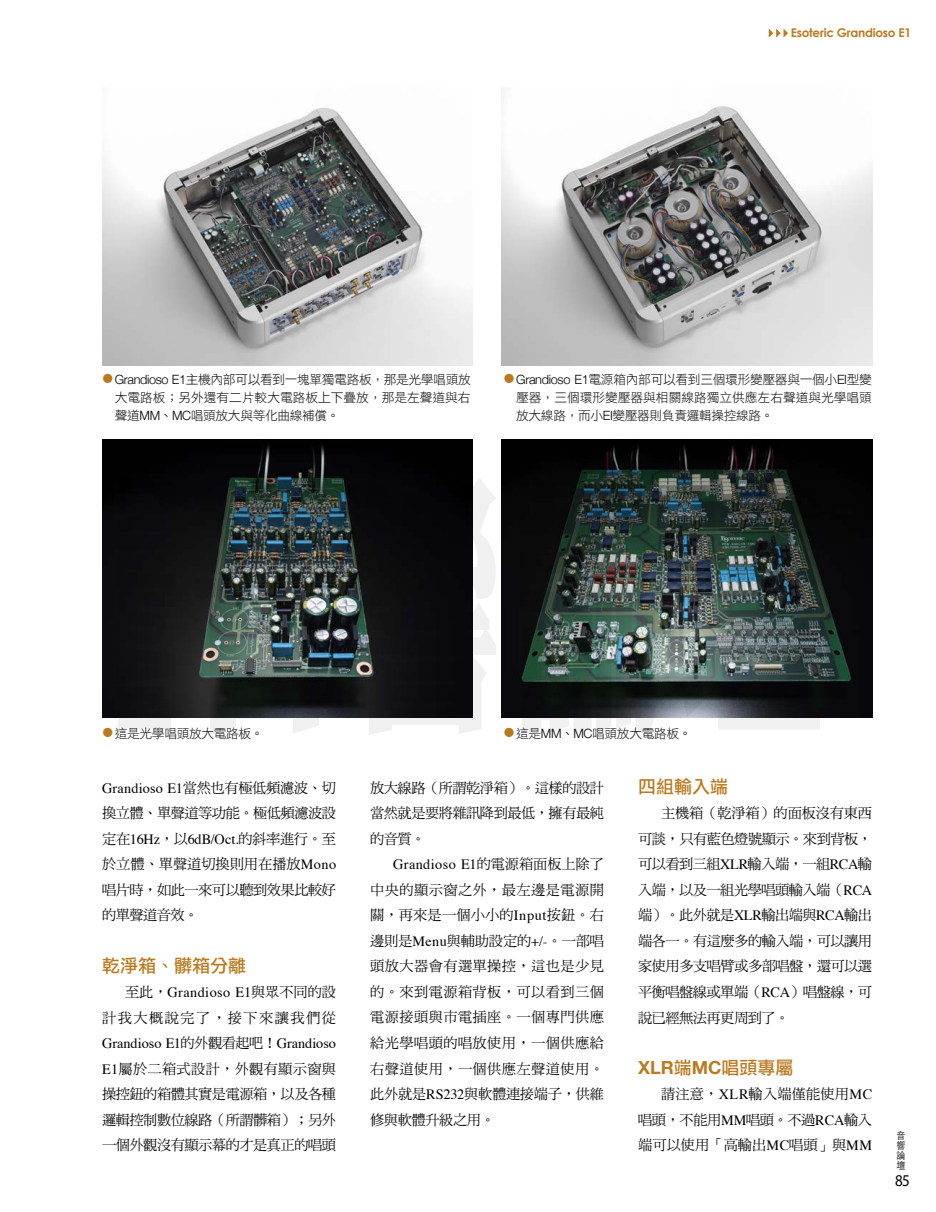
<style>
.page{position:relative;width:936px;height:1212px;background:#fff}
.page>*{position:absolute;margin:0;border:0;box-sizing:border-box;transform-origin:0 0}
.t1{font:18px "DF Li Hei Std W5";color:#ba7a1f}
.t2{font:700 18px "Helvetica Neue";color:#ba7a1f}
.t3{font:16.5px "Myriad Pro";color:#000;scale:.91 1}
.t4{font:14.25px/25.5px "DF Ming Std W5";letter-spacing:-.035em;color:#000;text-align:justify}
.t5{font:14.25px "Times";letter-spacing:.015em;color:#000}
.t6{font:14.25px "DF Ming Std W5";letter-spacing:.1em;color:#000}
.t7{font:12.75px/18px "DF Li Hei Std W3";letter-spacing:-.03em;color:#000;text-align:justify}
.t8{font:700 12px "Century Gothic";letter-spacing:-.02em;color:#ba7a1f}
.t9{font:300 9.9px/10.2px "ST Heiti TC";color:#000;text-align:justify;scale:.91 1}
.s1{font-family:"Helvetica Neue";font-weight:300}
.s2{font-family:"DF Ming Std W5"}
.s3{font-family:"Times"}
.s4{font-family:"DF Li Hei Std W5";font-weight:400}
</style>
<div class="page">
<img style="left:102px;top:108px;width:370px;height:258px">
<img style="left:501px;top:88px;width:371px;height:278px">
<img style="left:102px;top:439px;width:370px;height:278px">
<img style="left:501px;top:439px;width:371px;height:278px">
<svg style="left:768px;top:29px;width:20px;height:9px"></svg>
<img style="left:117px;top:478px;width:702px;height:256px">
<svg style="left:504px;top:728px;width:9px;height:6px"></svg>
<p class="t8" style="left:790px;top:26px;width:122px">Esoteric Grandioso E1</p>
<p class="t7" style="left:115px;top:370px;width:357px"><span class="s1">Grandioso E1</span>主機內部可以看到一塊單獨電路板，那是光學唱頭放大電路板；另外還有二片較大電路板上下疊放，那是左聲道與右聲道<span class="s1">MM</span>、<span class="s1">MC</span>唱頭放大與等化曲線補償。</p>
<p class="t7" style="left:516px;top:370px;width:357px"><span class="s1">Grandioso E1</span>電源箱內部可以看到三個環形變壓器與一個小<span class="s1">EI</span>型變壓器，三個環形變壓器與相關線路獨立供應左右聲道與光學唱頭放大線路，而小<span class="s1">EI</span>變壓器則負責邏輯操控線路。</p>
<p class="t7" style="left:115px;top:724px;width:150px">這是光學唱頭放大電路板。</p>
<p class="t7" style="left:516px;top:724px;width:177px">這是<span class="s1">MM</span>、<span class="s1">MC</span>唱頭放大電路板。</p>
<p class="t5" style="left:102px;top:775px;width:235px">Grandioso E1<span class="s2">當然也有極低頻濾波、切</span></p>
<p class="t4" style="left:102px;top:800px;width:235px">換立體、單聲道等功能。極低頻濾波設</p>
<p class="t5" style="left:102px;top:826px;width:235px"><span class="s2">定在</span>16Hz<span class="s2">，以</span>6dB/Oct.<span class="s2">的斜率進行。至</span></p>
<p class="t4" style="left:102px;top:851px;width:235px">於立體、單聲道切換則用在播放<span class="s3">Mono</span>唱片時，如此一來可以聽到效果比較好的單聲道音效。</p>
<p class="t1" style="left:102px;top:955px;width:145px">乾淨箱、髒箱分離</p>
<p class="t5" style="left:125px;top:979px;width:212px"><span class="s2">至此，</span>Grandioso E1<span class="s2">與眾不同的設</span></p>
<p class="t6" style="left:102px;top:1010px;width:235px">計我大概說完了，接下來讓我們從</p>
<p class="t5" style="left:102px;top:1030px;width:235px">Grandioso E1<span class="s2">的外觀看起吧！</span>Grandioso</p>
<p class="t4" style="left:102px;top:1055px;width:235px"><span class="s3">E1</span>屬於二箱式設計，外觀有顯示窗與操控鈕的箱體其實是電源箱，以及各種邏輯控制數位線路（所謂髒箱）；另外一個外觀沒有顯示幕的才是真正的唱頭</p>
<p class="t4" style="left:370px;top:775px;width:235px">放大線路（所謂乾淨箱）。這樣的設計當然就是要將雜訊降到最低，擁有最純的音質。</p>
<p class="t5" style="left:393px;top:851px;width:212px">Grandioso E1<span class="s2">的電源箱面板上除了</span></p>
<p class="t4" style="left:370px;top:877px;width:235px">中央的顯示窗之外，最左邊是電源開關，再來是一個小小的<span class="s3">Input</span>按鈕。右邊則是<span class="s3">Menu</span>與輔助設定的<span class="s3">+/-</span>。一部唱頭放大器會有選單操控，這也是少見的。來到電源箱背板，可以看到三個電源接頭與市電插座。一個專門供應給光學唱頭的唱放使用，一個供應給右聲道使用，一個供應左聲道使用。此外就是<span class="s3">RS232</span>與軟體連接端子，供維修與軟體升級之用。</p>
<p class="t1" style="left:638px;top:777px;width:91px">四組輸入端</p>
<p class="t4" style="left:638px;top:800px;width:235px;text-indent:23px">主機箱（乾淨箱）的面板沒有東西可談，只有藍色燈號顯示。來到背板，可以看到三組<span class="s3">XLR</span>輸入端，一組<span class="s3">RCA</span>輸入端，以及一組光學唱頭輸入端（<span class="s3">RCA</span>端）。此外就是<span class="s3">XLR</span>輸出端與<span class="s3">RCA</span>輸出端各一。有這麼多的輸入端，可以讓用家使用多支唱臂或多部唱盤，還可以選平衡唱盤線或單端（<span class="s3">RCA</span>）唱盤線，可說已經無法再更周到了。</p>
<p class="t2" style="left:638px;top:1053px;width:157px">XLR<span class="s4">端</span>MC<span class="s4">唱頭專屬</span></p>
<p class="t4" style="left:638px;top:1081px;width:235px;text-indent:23px">請注意，<span class="s3">XLR</span>輸入端僅能使用<span class="s3">MC</span>唱頭，不能用<span class="s3">MM</span>唱頭。不過<span class="s3">RCA</span>輸入端可以使用「高輸出<span class="s3">MC</span>唱頭」與<span class="s3">MM</span></p>
<p class="t9" style="left:896px;top:1129px;width:11px">音響論壇</p>
<p class="t3" style="left:895px;top:1170px;width:18px">85</p>
</div>
